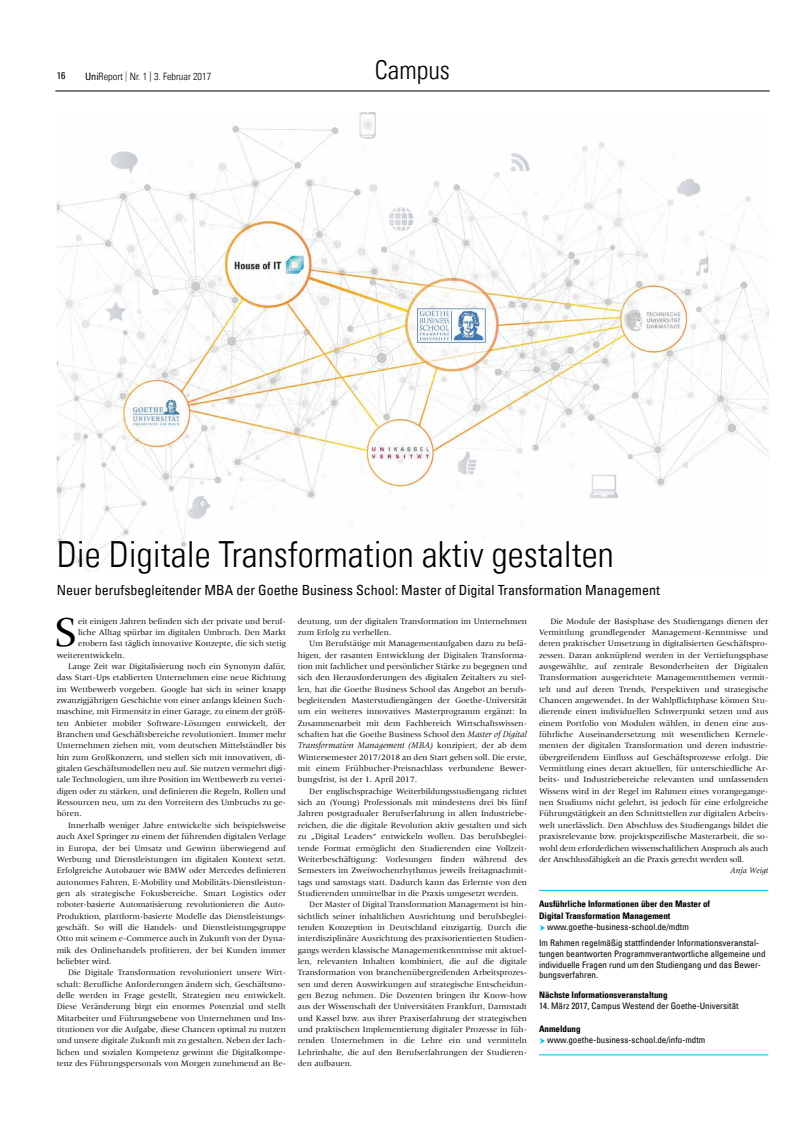
<style>
.page{position:relative;width:808px;height:1134px;background:#fff}
.page>*{position:absolute;margin:0;border:0;box-sizing:border-box;transform-origin:0 0}
.t1{font:44.3px "Meridien";color:#000}
.t2{font:36px "Univers Com 47 Light Cond";color:#000}
.t3{font:26px "Univers Com 47 Light Cond";color:#000}
.t4{font:condensed 14px "Univers Com 57";color:#000}
.t5{font:10.2px "Univers Com 47 Light Cond";color:#000}
.t6{font:condensed 10px "Univers Com 57";color:#000}
.t7{font:condensed 9px/10.8px "Univers Com 57";color:#000}
.t8{font:9px/11.3px "Univers Com 67 Bold Cond";color:#000}
.t9{font:italic 9px "Meridien Com";color:#000}
.t10{font:8.5px/11.3px "Meridien";color:#000;text-align:justify}
.t11{font:italic 8.5px "Meridien Com";color:#000}
.s1{font-family:"Univers Com 57";font-stretch:condensed}
.s2{color:#4d493a}
.s3{font-family:"Meridien Com";font-style:italic;font-size:9px}
.s4{font-family:"Meridien";font-style:normal;font-size:8.5px}
</style>
<div class="page">
<hr style="left:55px;top:91px;width:715px;height:1px;background:#000">
<img style="left:57px;top:113px;width:711px;height:458px">
<hr style="left:539px;top:890px;width:229px;height:1px;background:#00bae2">
<hr style="left:539px;top:1054px;width:229px;height:1px;background:#00bae2">
<p class="t6" style="left:57px;top:69px;width:10px">16</p>
<p class="t5" style="left:85px;top:70px;width:128px"><span class="s1">Uni</span>Report <span class="s2">|</span> Nr. 1 | 3. Februar 2017</p>
<h3 class="t3" style="left:375px;top:55px;width:77px">Campus</h3>
<h2 class="t2" style="left:57px;top:533px;width:559px">Die Digitale Transformation aktiv gestalten</h2>
<h3 class="t4" style="left:57px;top:581px;width:605px">Neuer berufsbegleitender MBA der Goethe Business School: Master of Digital Transformation Management</h3>
<h1 class="t1" style="left:53px;top:608px;width:26px">S</h1>
<p class="t10" style="left:78px;top:615px;width:209px">eit einigen Jahren befinden sich der private und beruf-</p>
<p class="t10" style="left:539px;top:615px;width:231px;text-indent:11px">Die Module der Basisphase des Studiengangs dienen der Vermittlung grundlegender Management-Kenntnisse und deren praktischer Umsetzung in digitalisierten Geschäftspro&shy;zessen. Daran anknüpfend werden in der Vertiefungsphase ausgewählte, auf zentrale Besonderheiten der Digitalen Transformation ausgerichtete Managementthemen vermit&shy;telt und auf deren Trends, Perspektiven und strategische Chancen angewendet. In der Wahlpflichtphase können Stu&shy;dierende einen individuellen Schwerpunkt setzen und aus einem Portfolio von Modulen wählen, in denen eine aus&shy;führliche Auseinandersetzung mit wesentlichen Kernele&shy;menten der digitalen Transformation und deren industrie&shy;übergreifendem Einfluss auf Geschäftsprozesse erfolgt. Die Vermittlung eines derart aktuellen, für unterschiedliche Ar&shy;beits- und Industriebereiche relevanten und umfassenden Wissens wird in der Regel im Rahmen eines vorangegange&shy;nen Studiums nicht gelehrt, ist jedoch für eine erfolgreiche Führungstätigkeit an den Schnittstellen zur digitalen Arbeits&shy;welt unerlässlich. Den Abschluss des Studiengangs bildet die praxisrelevante bzw. projektspezifische Masterarbeit, die so&shy;wohl dem erforderlichen wissenschaftlichen Anspruch als auch der Anschlussfähigkeit an die Praxis gerecht werden soll.</p>
<p class="t11" style="left:730px;top:865px;width:40px">Anja Weigt</p>
<p class="t8" style="left:539px;top:898px;width:172px">Ausführliche Informationen über den Master of<br>Digital Transformation Management</p>
<p class="t7" style="left:539px;top:918px;width:221px;line-height:16.5px;text-indent:8px">www.goethe-business-school.de/mdtm<br>Im Rahmen regelmäßig stattfindender Informationsveranstal-</p>
<p class="t7" style="left:539px;top:948px;width:228px">tungen beantworten Programmverantwortliche allgemeine und individuelle Fragen rund um den Studiengang und das Bewer&shy;bungsverfahren.</p>
<p class="t8" style="left:539px;top:989px;width:130px">Nächste Informationsveranstaltung</p>
<p class="t7" style="left:539px;top:1000px;width:201px">14. März 2017, Campus Westend der Goethe-Universität</p>
<p class="t8" style="left:539px;top:1023px;width:43px">Anmeldung</p>
<p class="t7" style="left:547px;top:1034px;width:160px">www.goethe-business-school.de/info-mdtm</p>
<p class="t10" style="left:298px;top:615px;width:231px">deutung, um der digitalen Transformation im Unternehmen zum Erfolg zu verhelfen.</p>
<p class="t10" style="left:298px;top:638px;width:231px;text-indent:11px">Um Berufstätige mit Managementaufgaben dazu zu befä&shy;higen, der rasanten Entwicklung der Digitalen Transforma&shy;tion mit fachlicher und persönlicher Stärke zu begegnen und sich den Herausforderungen des digitalen Zeitalters zu stel&shy;len, hat die Goethe Business School das Angebot an berufs&shy;begleitenden Masterstudiengängen der Goethe-Universität um ein weiteres innovatives Masterprogramm ergänzt: In Zusammenarbeit mit dem Fachbereich Wirtschaftswissen&shy;schaften hat die Goethe Business School den <span class="s3">Master of Digital</span></p>
<p class="t9" style="left:298px;top:740px;width:231px">Transformation Management (MBA) <span class="s4">konzipiert, der ab dem</span></p>
<p class="t10" style="left:298px;top:751px;width:231px">Wintersemester 2017/2018 an den Start gehen soll. Die erste, mit einem Frühbucher-Preisnachlass verbundene Bewer&shy;bungsfrist, ist der 1. April 2017.</p>
<p class="t10" style="left:298px;top:785px;width:231px;text-indent:11px">Der englischsprachige Weiterbildungsstudiengang richtet sich an (Young) Professionals mit mindestens drei bis fünf Jahren postgradualer Berufserfahrung in allen Industriebe&shy;reichen, die die digitale Revolution aktiv gestalten und sich zu „Digital Leaders“ entwickeln wollen. Das berufsbeglei&shy;tende Format ermöglicht den Studierenden eine Vollzeit-Weiterbeschäftigung: Vorlesungen finden während des Semesters im Zweiwochenrhythmus jeweils freitagnachmit&shy;tags und samstags statt. Dadurch kann das Erlernte von den Studierenden unmittelbar in die Praxis umgesetzt werden.</p>
<p class="t10" style="left:298px;top:899px;width:231px;text-indent:11px">Der Master of Digital Transformation Management ist hin&shy;sichtlich seiner inhaltlichen Ausrichtung und berufsbeglei&shy;tenden Konzeption in Deutschland einzigartig. Durch die interdisziplinäre Ausrichtung des praxisorientierten Studien&shy;gangs werden klassische Managementkenntnisse mit aktuel&shy;len, relevanten Inhalten kombiniert, die auf die digitale Transformation von branchenübergreifenden Arbeitsprozes&shy;sen und deren Auswirkungen auf strategische Entscheidun&shy;gen Bezug nehmen. Die Dozenten bringen ihr Know-how aus der Wissenschaft der Universitäten Frankfurt, Darmstadt und Kassel bzw. aus ihrer Praxiserfahrung der strategischen und praktischen Implementierung digitaler Prozesse in füh&shy;renden Unternehmen in die Lehre ein und vermitteln Lehrinhalte, die auf den Berufserfahrungen der Studieren&shy;den aufbauen.</p>
<p class="t10" style="left:78px;top:627px;width:209px">liche Alltag spürbar im digitalen Umbruch. Den Markt</p>
<p class="t10" style="left:78px;top:638px;width:209px">erobern fast täglich innovative Konzepte, die sich stetig</p>
<p class="t10" style="left:57px;top:649px;width:70px">weiterentwickeln.</p>
<p class="t10" style="left:68px;top:661px;width:219px">Lange Zeit war Digitalisierung noch ein Synonym dafür,</p>
<p class="t10" style="left:57px;top:672px;width:231px">dass Start-Ups etablierten Unternehmen eine neue Richtung</p>
<p class="t10" style="left:57px;top:683px;width:231px">im Wettbewerb vorgeben. Google hat sich in seiner knapp</p>
<p class="t10" style="left:57px;top:695px;width:231px">zwanzigjährigen Geschichte von einer anfangs kleinen Such-</p>
<p class="t10" style="left:57px;top:706px;width:231px">maschine, mit Firmensitz in einer Garage, zu einem der größ-</p>
<p class="t10" style="left:57px;top:717px;width:231px">ten Anbieter mobiler Software-Lösungen entwickelt, der</p>
<p class="t10" style="left:57px;top:729px;width:231px">Branchen und Geschäftsbereiche revolutioniert. Immer mehr</p>
<p class="t10" style="left:57px;top:740px;width:231px">Unternehmen ziehen mit, vom deutschen Mittelständler bis</p>
<p class="t10" style="left:57px;top:751px;width:231px">hin zum Großkonzern, und stellen sich mit innovativen, di-</p>
<p class="t10" style="left:57px;top:763px;width:231px">gitalen Geschäftsmodellen neu auf. Sie nutzen vermehrt digi-</p>
<p class="t10" style="left:57px;top:774px;width:231px">tale Technologien, um ihre Position im Wettbewerb zu vertei-</p>
<p class="t10" style="left:57px;top:785px;width:231px">digen oder zu stärken, und definieren die Regeln, Rollen und</p>
<p class="t10" style="left:57px;top:797px;width:231px">Ressourcen neu, um zu den Vorreitern des Umbruchs zu ge-</p>
<p class="t10" style="left:57px;top:808px;width:27px">hören.</p>
<p class="t10" style="left:68px;top:819px;width:219px">Innerhalb weniger Jahre entwickelte sich beispielsweise</p>
<p class="t10" style="left:57px;top:831px;width:231px">auch Axel Springer zu einem der führenden digitalen Verlage</p>
<p class="t10" style="left:57px;top:842px;width:231px">in Europa, der bei Umsatz und Gewinn überwiegend auf</p>
<p class="t10" style="left:57px;top:853px;width:231px">Werbung und Dienstleistungen im digitalen Kontext setzt.</p>
<p class="t10" style="left:57px;top:865px;width:231px">Erfolgreiche Autobauer wie BMW oder Mercedes definieren</p>
<p class="t10" style="left:57px;top:876px;width:231px">autonomes Fahren, E-Mobility und Mobilitäts-Dienstleistun-</p>
<p class="t10" style="left:57px;top:887px;width:231px">gen als strategische Fokusbereiche. Smart Logistics oder</p>
<p class="t10" style="left:57px;top:899px;width:231px">roboter-basierte Automatisierung revolutionieren die Auto-</p>
<p class="t10" style="left:57px;top:910px;width:231px">Produktion, plattform-basierte Modelle das Dienstleistungs-</p>
<p class="t10" style="left:57px;top:921px;width:231px">geschäft. So will die Handels- und Dienstleistungsgruppe</p>
<p class="t10" style="left:57px;top:933px;width:231px">Otto mit seinem e-Commerce auch in Zukunft von der Dyna-</p>
<p class="t10" style="left:57px;top:944px;width:231px">mik des Onlinehandels profitieren, der bei Kunden immer</p>
<p class="t10" style="left:57px;top:955px;width:56px">beliebter wird.</p>
<p class="t10" style="left:68px;top:967px;width:219px">Die Digitale Transformation revolutioniert unsere Wirt-</p>
<p class="t10" style="left:57px;top:978px;width:231px">schaft: Berufliche Anforderungen ändern sich, Geschäftsmo-</p>
<p class="t10" style="left:57px;top:989px;width:231px">delle werden in Frage gestellt, Strategien neu entwickelt.</p>
<p class="t10" style="left:57px;top:1001px;width:231px">Diese Veränderung birgt ein enormes Potenzial und stellt</p>
<p class="t10" style="left:57px;top:1012px;width:231px">Mitarbeiter und Führungsebene von Unternehmen und Ins-</p>
<p class="t10" style="left:57px;top:1023px;width:231px">titutionen vor die Aufgabe, diese Chancen optimal zu nutzen</p>
<p class="t10" style="left:57px;top:1035px;width:231px">und unsere digitale Zukunft mit zu gestalten. Neben der fach-</p>
<p class="t10" style="left:57px;top:1046px;width:231px">lichen und sozialen Kompetenz gewinnt die Digitalkompe-</p>
<p class="t10" style="left:57px;top:1057px;width:231px">tenz des Führungspersonals von Morgen zunehmend an Be-</p>
</div>
